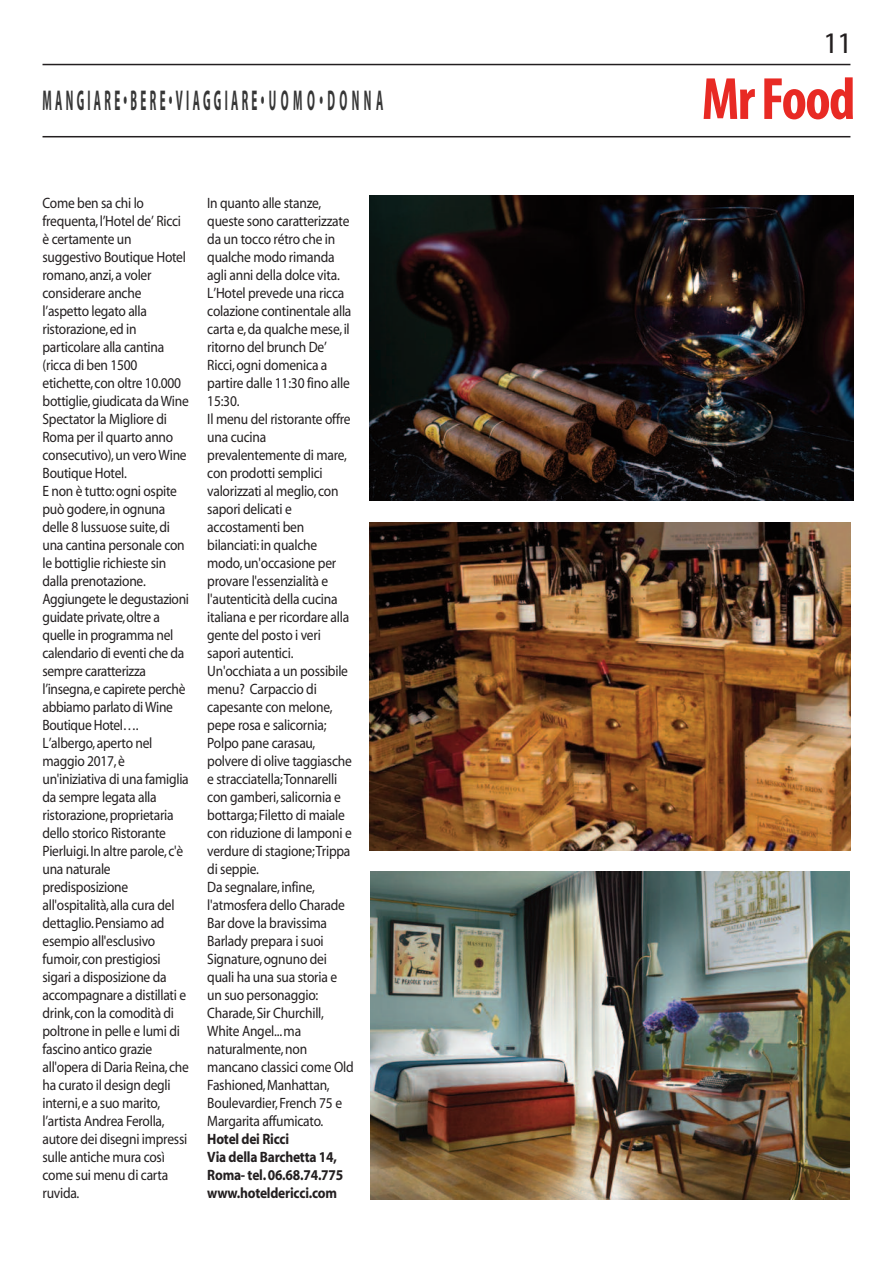
<style>
.page{position:relative;width:893px;height:1263px;background:#fff}
.page>*{position:absolute;margin:0;border:0;box-sizing:border-box;transform-origin:0 0}
.t1{font:60.15px "Myriad Cn Bold+DBBINX";letter-spacing:-.03em;color:#e82a24}
.t2{font:30px "Myriad Roman+ELAWZV";color:#231f20}
.t3{font:28.65px "Myriad Bold+SUKNHM";letter-spacing:.3em;color:#363636;scale:.39 1}
.t4{font:15px/18px "Myriad Roman+ELAWZV";letter-spacing:-.02em;color:#231f20;scale:.9 1}
.t5{font:15px/18px "Myriad Bold+JASGGR";letter-spacing:-.015em;color:#231f20;scale:.9 1}
</style>
<div class="page">
<hr style="left:43px;top:64px;width:807px;height:1px;background:#231f20">
<hr style="left:43px;top:136px;width:807px;height:1px;background:#231f20">
<img style="left:370px;top:196px;width:483px;height:304px">
<img style="left:370px;top:871px;width:480px;height:328px">
<img style="left:370px;top:522px;width:480px;height:329px">
<h3 class="t3" style="left:43px;top:90px;width:875px">MANGIARE•BERE•VIAGGIARE•UOMO•DONNA</h3>
<p class="t4" style="left:43px;top:195px;width:164px">Come ben sa chi lo frequenta, l’Hotel de’ Ricci è certamente un suggestivo Boutique Hotel romano, anzi, a voler considerare anche l’aspetto legato alla ristorazione, ed in particolare alla cantina (ricca di ben 1500 etichette, con oltre 10.000 bottiglie, giudicata da Wine<br>Spectator la Migliore di<br>Roma per il quarto anno consecutivo), un vero Wine<br>Boutique Hotel.<br>E non è tutto: ogni ospite può godere, in ognuna delle 8 lussuose suite, di una cantina personale con le bottiglie richieste sin dalla prenotazione.<br>Aggiungete le degustazioni guidate private, oltre a quelle in programma nel calendario di eventi che da sempre caratterizza l’insegna, e capirete perchè abbiamo parlato di Wine<br>Boutique Hotel….<br>L’albergo, aperto nel maggio 2017, è un'iniziativa di una famiglia da sempre legata alla ristorazione, proprietaria dello storico Ristorante<br>Pierluigi. In altre parole, c'è una naturale predisposizione all'ospitalità, alla cura del dettaglio. Pensiamo ad esempio all'esclusivo fumoir, con prestigiosi sigari a disposizione da accompagnare a distillati e drink, con la comodità di poltrone in pelle e lumi di fascino antico grazie all'opera di Daria Reina, che ha curato il design degli interni, e a suo marito, l’artista Andrea Ferolla, autore dei disegni impressi sulle antiche mura così come sui menu di carta ruvida.</p>
<p class="t4" style="left:207px;top:195px;width:164px">In quanto alle stanze, queste sono caratterizzate da un tocco rétro che in qualche modo rimanda agli anni della dolce vita.<br>L’Hotel prevede una ricca colazione continentale alla carta e, da qualche mese, il ritorno del brunch De’<br>Ricci, ogni domenica a partire dalle 11:30 fino alle<br>15:30.<br>Il menu del ristorante offre una cucina prevalentemente di mare, con prodotti semplici valorizzati al meglio, con sapori delicati e accostamenti ben bilanciati: in qualche modo, un'occasione per provare l'essenzialità e l'autenticità della cucina italiana e per ricordare alla gente del posto i veri sapori autentici.<br>Un'occhiata a un possibile menu? Carpaccio di capesante con melone, pepe rosa e salicornia;<br>Polpo pane carasau, polvere di olive taggiasche e stracciatella; Tonnarelli con gamberi, salicornia e bottarga; Filetto di maiale con riduzione di lamponi e verdure di stagione; Trippa di seppie.<br>Da segnalare, infine, l'atmosfera dello Charade<br>Bar dove la bravissima<br>Barlady prepara i suoi<br>Signature, ognuno dei quali ha una sua storia e un suo personaggio:<br>Charade, Sir Churchill,<br>White Angel... ma naturalmente, non mancano classici come Old<br>Fashioned, Manhattan,<br>Boulevardier, French 75 e<br>Margarita affumicato.</p>
<p class="t5" style="left:207px;top:1131px;width:153px">Hotel dei Ricci<br>Via della Barchetta 14,<br>Roma- tel. 06.68.74.775 www.hoteldericci.com</p>
<h2 class="t2" style="left:823px;top:31px;width:31px">11</h2>
<h1 class="t1" style="left:702px;top:78px;width:155px">Mr Food</h1>
</div>
